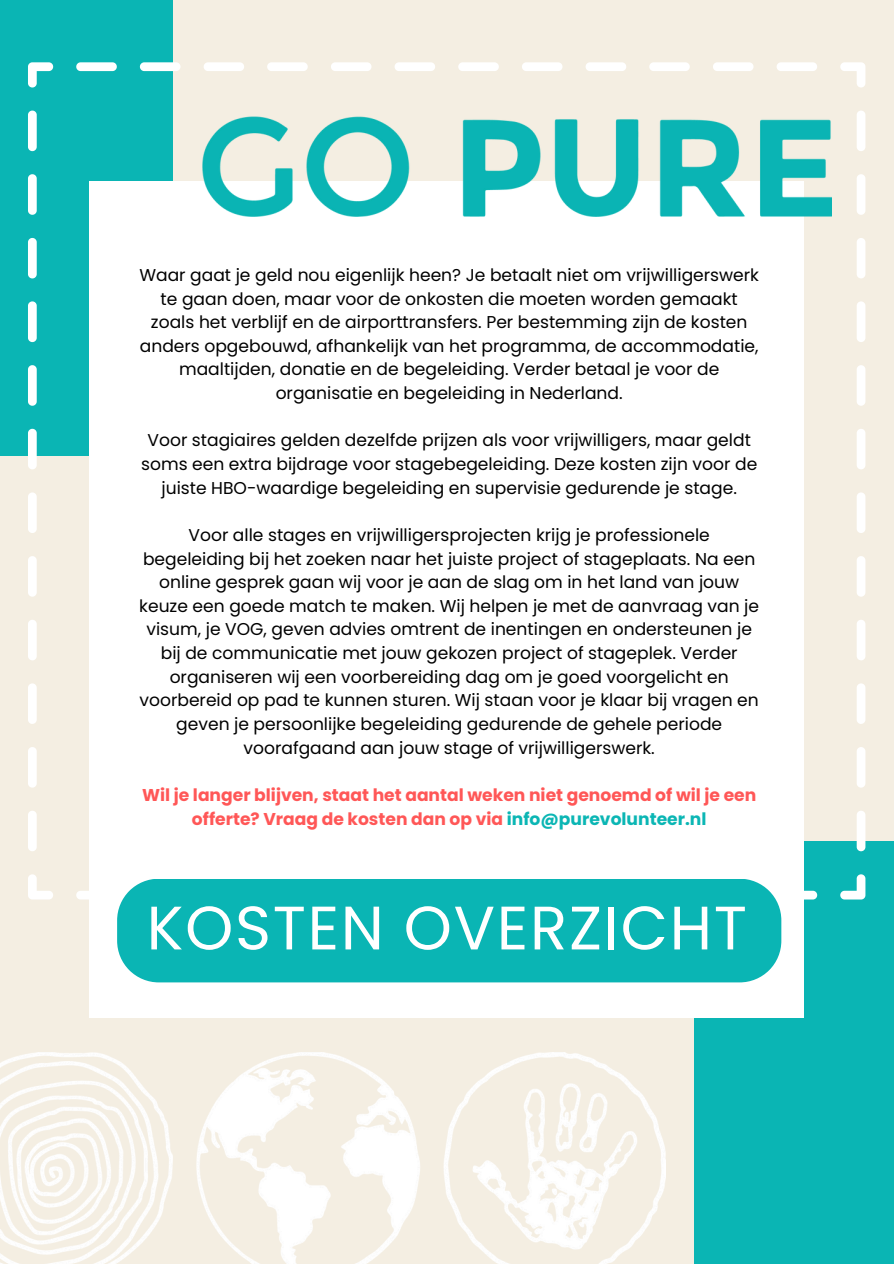
<style>
.page{position:relative;width:894px;height:1264px;background:#fff}
.page>*{position:absolute;margin:0;border:0;box-sizing:border-box;transform-origin:0 0}
.t1{font:61.2px "Poppins";letter-spacing:.03em;color:#fff}
.t2{font:17.1px/23.7px "Poppins";color:#000;text-align:center}
.t3{font:700 17.1px/23.7px "Poppins";color:#ff5757;text-align:center}
.s1{color:#0bb6b4}
</style>
<div class="page">
<div style="left:0;top:0;width:893px;height:1263px;background:#f4eee2"></div>
<div style="left:694px;top:841px;width:199px;height:422px;background:#0ab5b4"></div>
<div style="left:0;top:0;width:173px;height:455px;background:#0ab5b4"></div>
<svg style="left:840px;top:874px;width:25px;height:25px"></svg>
<svg style="left:76px;top:890px;width:741px;height:9px"></svg>
<svg style="left:28px;top:874px;width:25px;height:25px"></svg>
<svg style="left:28px;top:111px;width:9px;height:740px"></svg>
<svg style="left:28px;top:62px;width:25px;height:25px"></svg>
<svg style="left:76px;top:62px;width:741px;height:9px"></svg>
<svg style="left:840px;top:62px;width:25px;height:25px"></svg>
<svg style="left:856px;top:111px;width:9px;height:740px"></svg>
<div style="left:89px;top:181px;width:715px;height:836px;background:#fff"></div>
<div style="left:117px;top:879px;width:664px;height:103px;background:#0ab5b4"></div>
<img style="left:202px;top:116px;width:629px;height:100px">
<img style="left:0;top:1052px;width:665px;height:211px">
<p class="t2" style="left:139px;top:263px;width:621px">Waar gaat je geld nou eigenlijk heen? Je betaalt niet om vrijwilligerswerk te gaan doen, maar voor de onkosten die moeten worden gemaakt zoals het verblijf en de airporttransfers. Per bestemming zijn de kosten anders opgebouwd, afhankelijk van het programma, de accommodatie, maaltijden, donatie en de begeleiding. Verder betaal je voor de organisatie en begeleiding in Nederland.</p>
<p class="t2" style="left:141px;top:428px;width:617px">Voor stagiaires gelden dezelfde prijzen als voor vrijwilligers, maar geldt soms een extra bijdrage voor stagebegeleiding. Deze kosten zijn voor de juiste HBO-waardige begeleiding en supervisie gedurende je stage.</p>
<p class="t2" style="left:139px;top:523px;width:621px">Voor alle stages en vrijwilligersprojecten krijg je professionele begeleiding bij het zoeken naar het juiste project of stageplaats. Na een online gesprek gaan wij voor je aan de slag om in het land van jouw keuze een goede match te maken. Wij helpen je met de aanvraag van je visum, je VOG, geven advies omtrent de inentingen en ondersteunen je bij de communicatie met jouw gekozen project of stageplek. Verder organiseren wij een voorbereiding dag om je goed voorgelicht en voorbereid op pad te kunnen sturen. Wij staan voor je klaar bij vragen en geven je persoonlijke begeleiding gedurende de gehele periode voorafgaand aan jouw stage of vrijwilligerswerk.</p>
<p class="t3" style="left:142px;top:783px;width:615px">Wil je langer blijven, staat het aantal weken niet genoemd of wil je een offerte? Vraag de kosten dan op via <span class="s1">info@purevolunteer.nl</span></p>
<p class="t1" style="left:147px;top:885px;width:601px">KOSTEN OVERZICHT</p>
</div>
